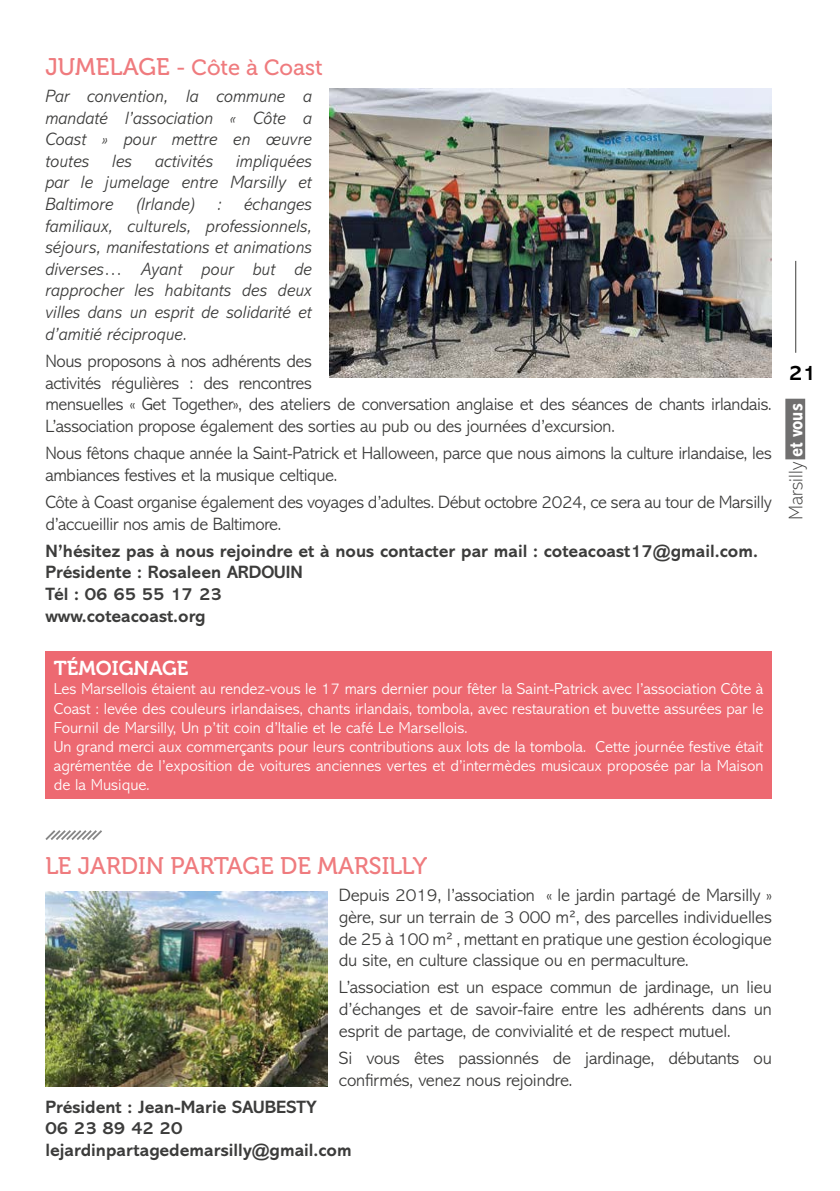
<style>
.page{position:relative;width:840px;height:1191px;background:#fff}
.page>*{position:absolute;margin:0;border:0;box-sizing:border-box;transform-origin:0 0}
.t1{font:24px "Museo 500";color:#ef7b7e}
.t2{font:22px "Museo 500";color:#ef7b7e}
.t3{font:700 21.6px "Abadi MT Pro";color:#000}
.t4{font:20px "Museo 700";color:#fff}
.t5{font:200 19.8px "Abadi MT Pro";color:#3c3c3b}
.t6{font:300 18px/21.6px "Abadi MT Pro";letter-spacing:-.02em;color:#3c3c3b}
.t7{font:italic 300 18px/21.6px "Abadi MT Pro";color:#3c3c3b;text-align:justify}
.t8{font:700 18px/21.6px "Abadi MT Pro";color:#3c3c3b}
.t9{font:300 16px/19.2px "Abadi MT Pro";color:#fff}
.s1{font-size:24px}
.s2{font-weight:700;font-stretch:condensed;color:#fff}
</style>
<div class="page">
<svg style="left:45px;top:830px;width:57px;height:10px"></svg>
<div style="left:45px;top:651px;width:726px;height:148px;background:#ed6971"></div>
<img style="left:329px;top:89px;width:442px;height:288px">
<img style="left:45px;top:891px;width:282px;height:195px">
<div style="left:785px;top:399px;width:19px;height:60px;background:#706f6f"></div>
<hr style="left:794px;top:261px;width:1px;height:92px;background:#3c3c3b">
<p class="t2" style="left:45px;top:55px;width:279px"><span class="s1">JUMELAGE</span> - Côte à Coast</p>
<p class="t7" style="left:45px;top:86px;width:268px">Par convention, la commune a mandaté l’association « Côte a Coast » pour mettre en œuvre toutes</p>
<p class="t7" style="left:45px;top:150px;width:268px;text-indent:191px">impliquées par le jumelage entre Marsilly et Baltimore (Irlande) : échanges familiaux, culturels, professionnels, séjours, manifestations et animations diverses… Ayant pour but de rapprocher les habitants des deux villes dans un esprit de solidarité et d’amitié réciproque.</p>
<p class="t6" style="left:45px;top:350px;width:727px">Nous proposons à nos adhérents des<br>activités régulières : des rencontres<br>mensuelles « Get Together», des ateliers de conversation anglaise et des séances de chants irlandais.<br>L’association propose également des sorties au pub ou des journées d’excursion.</p>
<p class="t6" style="left:45px;top:442px;width:727px">Nous fêtons chaque année la Saint-Patrick et Halloween, parce que nous aimons la culture irlandaise, les ambiances festives et la musique celtique.</p>
<p class="t6" style="left:45px;top:491px;width:727px">Côte à Coast organise également des voyages d’adultes. Début octobre 2024, ce sera au tour de Marsilly d’accueillir nos amis de Baltimore.</p>
<p class="t8" style="left:45px;top:540px;width:713px">N’hésitez pas à nous rejoindre et à nous contacter par mail : coteacoast17@gmail.com.<br>Présidente : Rosaleen ARDOUIN<br>Tél : 06 65 55 17 23<br>www.coteacoast.org</p>
<p class="t4" style="left:54px;top:657px;width:136px">TÉMOIGNAGE</p>
<p class="t9" style="left:54px;top:680px;width:710px">Les Marsellois étaient au rendez-vous le 17 mars dernier pour fêter la Saint-Patrick avec l’association Côte à Coast : levée des couleurs irlandaises, chants irlandais, tombola, avec restauration et buvette assurées par le Fournil de Marsilly, Un p’tit coin d’Italie et le café Le Marsellois.<br>Un grand merci aux commerçants pour leurs contributions aux lots de la tombola. Cette journée festive était agrémentée de l’exposition de voitures anciennes vertes et d’intermèdes musicaux proposée par la Maison de la Musique.</p>
<p class="t7" style="left:112px;top:150px;width:21px">les</p>
<p class="t7" style="left:155px;top:150px;width:60px">activités</p>
<p class="t3" style="left:788px;top:361px;width:29px">21</p>
<p class="t5" style="left:784px;top:520px;width:118px;rotate:-90deg">Marsilly <span class="s2">et vous</span></p>
<h1 class="t1" style="left:45px;top:852px;width:383px">LE JARDIN PARTAGE DE MARSILLY</h1>
<p class="t6" style="left:339px;top:885px;width:434px;text-align:justify">Depuis 2019, l’association « le jardin partagé de Marsilly » gère, sur un terrain de 3 000 m², des parcelles individuelles de 25 à 100 m² , mettant en pratique une gestion écologique du site, en culture classique ou en permaculture.</p>
<p class="t6" style="left:339px;top:977px;width:434px;text-align:justify">L’association est un espace commun de jardinage, un lieu d’échanges et de savoir-faire entre les adhérents dans un esprit de partage, de convivialité et de respect mutuel.</p>
<p class="t6" style="left:339px;top:1047px;width:434px">Si vous êtes passionnés de jardinage, débutants ou confirmés, venez nous rejoindre.</p>
<p class="t8" style="left:45px;top:1096px;width:308px">Président : Jean-Marie SAUBESTY<br>06 23 89 42 20 lejardinpartagedemarsilly@gmail.com</p>
</div>
